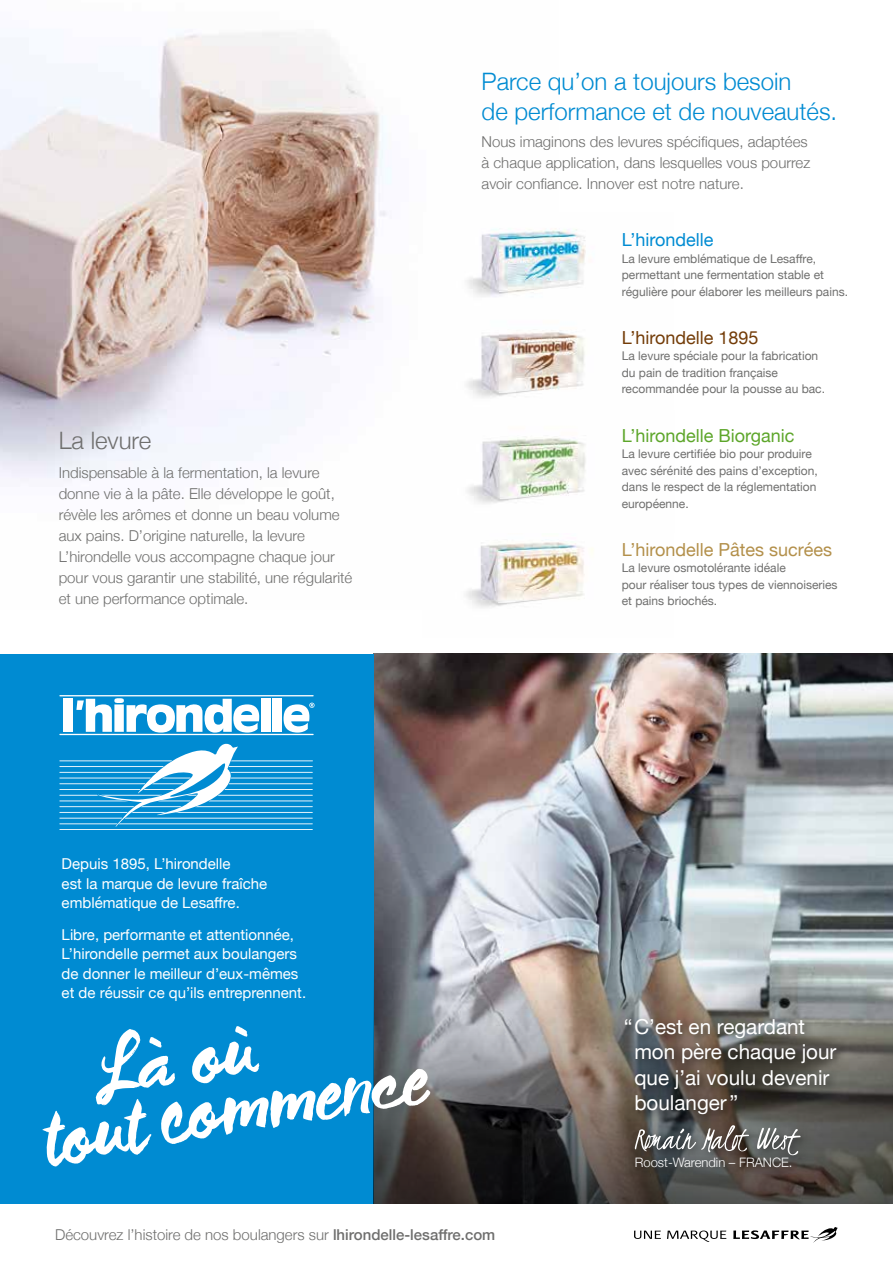
<style>
.page{position:relative;width:893px;height:1263px;background:#fff}
.page>*{position:absolute;margin:0;border:0;box-sizing:border-box;transform-origin:0 0}
.t1{font:300 24px/30px "Helvetica Neue";color:#008bd2}
.t2{font:300 24px "Helvetica Neue";color:#6f6f6e}
.t3{font:20.55px/25.5px "Helvetica Neue";color:#fff}
.t4{font:18px "Helvetica Neue";color:#b3904b}
.t5{font:18px "Helvetica Neue";color:#5da62a}
.t6{font:18px "Helvetica Neue";color:#733c08}
.t7{font:18px "Helvetica Neue";color:#008bd2}
.t8{font:300 15px/21px "Helvetica Neue";color:#6f6f6e}
.t9{font:15px/19.5px "Helvetica Neue";color:#fff}
.t10{font:300 13.05px "Helvetica Neue";color:#fff}
.t11{font:12px/16.5px "Helvetica Neue";color:#6f6f6e}
.s1{font-weight:500}
</style>
<div class="page">
<img style="left:373px;top:654px;width:520px;height:306px">
<img style="left:0;top:32px;width:391px;height:449px">
<img style="left:466px;top:542px;width:127px;height:66px">
<img style="left:466px;top:330px;width:119px;height:68px">
<img style="left:467px;top:228px;width:119px;height:69px">
<img style="left:467px;top:436px;width:119px;height:68px">
<div style="left:0;top:654px;width:373px;height:549px;background:#008bd2"></div>
<svg style="left:373px;top:960px;width:520px;height:243px"></svg>
<hr style="left:59px;top:695px;width:255px;height:1px;background:#fff">
<div style="left:64px;top:699px;width:9px;height:33px;background:#fff"></div>
<div style="left:261px;top:699px;width:9px;height:33px;background:#fff"></div>
<div style="left:272px;top:699px;width:10px;height:33px;background:#fff"></div>
<svg style="left:76px;top:698px;width:183px;height:34px"></svg>
<hr style="left:59px;top:734px;width:255px;height:1px;background:#fff">
<svg style="left:284px;top:703px;width:31px;height:29px"></svg>
<hr style="left:59px;top:829px;width:254px;height:1px;background:#fff">
<svg style="left:59px;top:744px;width:254px;height:83px"></svg>
<svg style="left:733px;top:1227px;width:105px;height:16px"></svg>
<svg style="left:634px;top:1230px;width:27px;height:9px"></svg>
<svg style="left:667px;top:1230px;width:59px;height:12px"></svg>
<svg style="left:43px;top:1026px;width:387px;height:140px"></svg>
<div style="left:620px;top:1014px;width:227px;height:164px;background:#000;opacity:.56"></div>
<svg style="left:635px;top:1125px;width:114px;height:27px"></svg>
<svg style="left:757px;top:1128px;width:43px;height:27px"></svg>
<h1 class="t1" style="left:482px;top:64px;width:357px">Parce qu’on a toujours besoin<br>de performance et de nouveautés.</h1>
<p class="t8" style="left:482px;top:130px;width:330px">Nous imaginons des levures spécifiques, adaptées à chaque application, dans lesquelles vous pourrez avoir confiance. Innover est notre nature.</p>
<p class="t7" style="left:622px;top:227px;width:93px">L’hirondelle</p>
<p class="t11" style="left:622px;top:251px;width:228px">La levure emblématique de Lesaffre, permettant une fermentation stable et régulière pour élaborer les meilleurs pains.</p>
<h1 class="t2" style="left:59px;top:421px;width:94px">La levure</h1>
<p class="t8" style="left:59px;top:461px;width:295px">Indispensable à la fermentation, la levure donne vie à la pâte. Elle développe le goût, révèle les arômes et donne un beau volume aux pains. D’origine naturelle, la levure L’hirondelle vous accompagne chaque jour pour vous garantir une stabilité, une régularité et une performance optimale.</p>
<p class="t9" style="left:62px;top:855px;width:207px">Depuis 1895, L’hirondelle<br>est la marque de levure fraîche emblématique de Lesaffre.</p>
<p class="t9" style="left:62px;top:925px;width:246px">Libre, performante et attentionnée, L’hirondelle permet aux boulangers de donner le meilleur d’eux-mêmes et de réussir ce qu’ils entreprennent.</p>
<p class="t8" style="left:55px;top:1223px;width:442px">Découvrez l’histoire de nos boulangers sur <span class="s1">lhirondelle-lesaffre.com</span></p>
<p class="t6" style="left:622px;top:324px;width:138px">L’hirondelle 1895</p>
<p class="t11" style="left:622px;top:349px;width:205px">La levure spéciale pour la fabrication du pain de tradition française recommandée pour la pousse au bac.</p>
<p class="t5" style="left:622px;top:422px;width:174px">L’hirondelle Biorganic</p>
<p class="t11" style="left:622px;top:446px;width:198px">La levure certifiée bio pour produire avec sérénité des pains d’exception, dans le respect de la réglementation européenne.</p>
<p class="t4" style="left:622px;top:537px;width:212px">L’hirondelle Pâtes sucrées</p>
<p class="t11" style="left:622px;top:561px;width:217px">La levure osmotolérante idéale<br>pour réaliser tous types de viennoiseries et pains briochés.</p>
<h2 class="t3" style="left:634px;top:1015px;width:203px;text-indent:-11px">“C’est en regardant mon père chaque jour que j’ai voulu devenir boulanger ”</h2>
<p class="t10" style="left:635px;top:1152px;width:159px">Roost-Warendin – FRANCE.</p>
</div>
